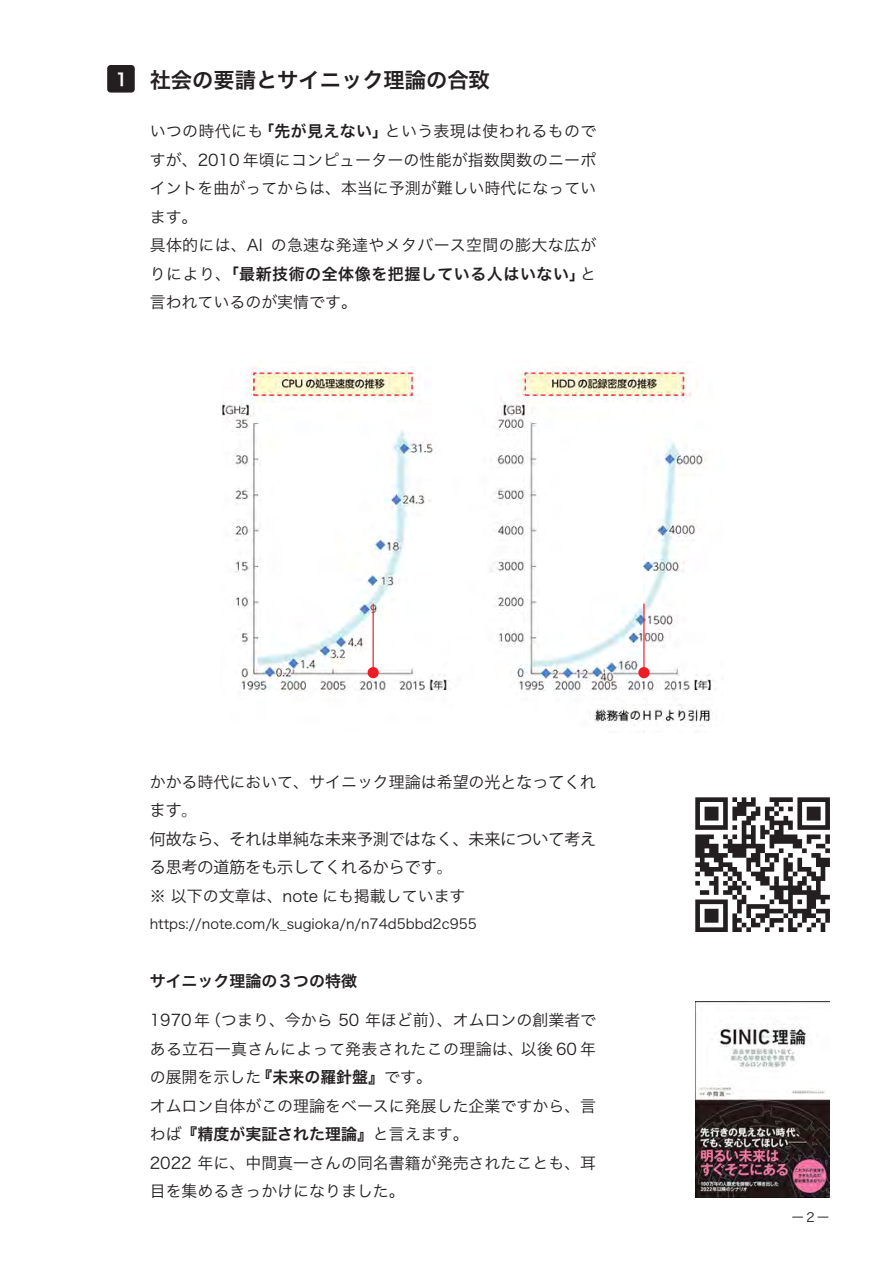
<style>
.page{position:relative;width:893px;height:1263px;background:#fff}
.page>*{position:absolute;margin:0;border:0;box-sizing:border-box;transform-origin:0 0}
.t1{font:21.3px "Hiragino Sans W6";color:#231f20}
.t2{font:15.9px/28.5px "Hiragino Sans W3";color:#231f20}
.t3{font:15.9px/28.5px "Koz Go Pr 6 N";color:#231f20}
.t4{font:15.9px "Hiragino Sans W6";color:#231f20}
.t5{font:15.9px "Hiragino Sans W6";letter-spacing:.035em;color:#231f20}
.t6{font:13.8px "Hiragino Sans W3";color:#231f20}
.t7{font:12.75px "Hiragino Sans W3";color:#231f20}
.s1{font-size:17.25px;color:#fff}
.s2{font-family:"Hiragino Sans W6"}
.s3{font-family:"Hiragino Sans W3"}
.s4{font-family:"Koz Go Pr 6 N"}
</style>
<div class="page">
<div style="left:107px;top:65px;width:28px;height:28px;background:#231f20;border-radius:3px"></div>
<img style="left:220px;top:361px;width:494px;height:372px">
<div style="left:368px;top:667px;width:11px;height:11px;background:#ee1d23;border-radius:50%"></div>
<hr style="left:373px;top:604px;width:1px;height:69px;background:#ee1d23">
<div style="left:638px;top:667px;width:11px;height:11px;background:#ee1d23;border-radius:50%"></div>
<hr style="left:643px;top:604px;width:1px;height:69px;background:#ee1d23">
<img style="left:695px;top:1002px;width:135px;height:195px">
<svg style="left:695px;top:797px;width:135px;height:135px"></svg>
<h1 class="t1" style="left:116px;top:61px;width:376px"><span class="s1">1</span> 社会の要請とサイニック理論の合致</h1>
<p class="t2" style="left:150px;top:116px;width:448px">いつの時代にも<span class="s2">「先が見えない」</span>という表現は使われるものですが、2010 年頃にコンピューターの性能が指数関数のニーポイントを曲がってからは、本当に予測が難しい時代になっています。<br>具体的には、AI の急速な発達やメタバース空間の膨大な広が</p>
<p class="t5" style="left:150px;top:259px;width:448px"><span class="s3">りにより、</span>「最新技術の全体像を把握している人はいない」<span class="s3">と</span></p>
<p class="t2" style="left:150px;top:287px;width:209px">言われているのが実情です。</p>
<p class="t2" style="left:150px;top:766px;width:448px">かかる時代において、サイニック理論は希望の<span class="s4">光となってくれ</span></p>
<p class="t3" style="left:150px;top:797px;width:448px">ます。<br>何故なら、それは単純な未来予測ではなく、未来について考える思考の道筋をも示してくれるからです。</p>
<p class="t2" style="left:150px;top:880px;width:317px">※ 以下の文章は、note にも掲載しています</p>
<p class="t6" style="left:150px;top:911px;width:329px">https://note.com/k_sugioka/n/n74d5bbd2c955</p>
<p class="t4" style="left:150px;top:967px;width:209px">サイニック理論の３つの特徴</p>
<p class="t2" style="left:150px;top:1005px;width:448px">1970年（つまり、今から 50 年ほど前）、オムロンの創業者である立石一真さんによって発表されたこの理論は、以後 60 年の展開を示した<span class="s2">『未来の羅針盤』</span>です。<br>オムロン自体がこの理論をベースに発展した企業ですから、言</p>
<p class="t4" style="left:150px;top:1120px;width:320px"><span class="s3">わば</span>『精度が実証された理論』<span class="s3">と言えます。</span></p>
<p class="t2" style="left:150px;top:1147px;width:448px">2022 年に、中間真一さんの同名書籍が発売されたことも、耳目を集めるきっかけになりました。</p>
<p class="t7" style="left:791px;top:1205px;width:40px">ー２ー</p>
</div>
